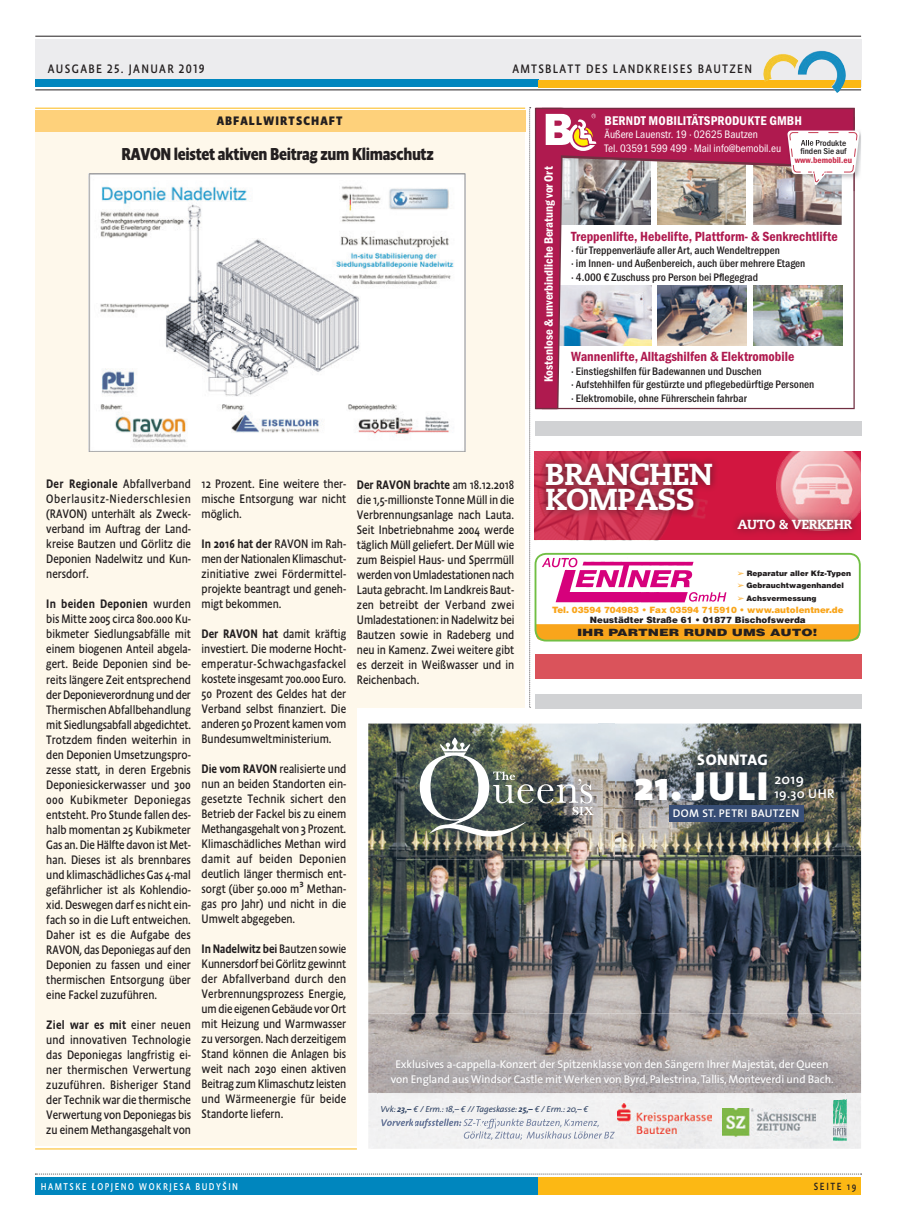
<style>
.page{position:relative;width:897px;height:1230px;background:#fff}
.page>*{position:absolute;margin:0;border:0;box-sizing:border-box;transform-origin:0 0}
.t1{font:900 40.88px "The Sans";letter-spacing:.045em;color:#fff}
.t2{font:800 30.25px/25px "Caecilia LT";letter-spacing:-.025em;color:#fff}
.t3{font:700 17.5px "Absara Sans Head OT";letter-spacing:-.02em;color:#231f20;scale:.95 1}
.t4{font:800 15.5px "The Sans";letter-spacing:.035em;color:#fff}
.t5{font:600 14.25px "The Sans";color:#fff}
.t6{font:13.75px "Franklin Gothic URW Con Dem";color:#af1a4f}
.t7{font:800 13.12px "Caecilia LT";letter-spacing:-.025em;color:#fff}
.t8{font:13px "Franklin Gothic URW Con Dem";letter-spacing:.01em;color:#fff}
.t9{font:600 13px "The Sans";letter-spacing:.03em;color:#fff}
.t10{font:12.5px/15px "Absara Sans Head OT";color:#231f20;text-align:justify;scale:.95 1}
.t11{font:12.5px "Franklin Gothic URW Con Dem";color:#fff}
.t12{font:12.5px "Absara Sans Head OT";letter-spacing:.1em;color:#231f20}
.t13{font:12.5px "Absara Sans Head OT";letter-spacing:.11em;color:#231f20}
.t14{font:700 12.5px "Absara Sans Head OT";letter-spacing:.085em;color:#231f20}
.t15{font:500 11.25px/13.5px "Franklin Gothic URW Con";color:#231f20}
.t16{font:11.25px/15px "The Sans";letter-spacing:-.01em;color:#fff;text-align:center}
.t17{font:11.25px/13.5px "Franklin Gothic URW Con Boo";color:#fff}
.t18{font:600 11.25px "The Sans";letter-spacing:.04em;color:#fff}
.t19{font:10.62px "Absara Sans Head OT";letter-spacing:.16em;color:#231f20;scale:.95 1}
.t20{font:10px "Absara Sans Head OT";letter-spacing:.16em;color:#fff;scale:.95 1}
.t21{font:900 10px "Helvetica";color:#231f20;scale:1.35 1}
.t22{font:900 8.75px "Helvetica";color:#f9a51b}
.t23{font:italic 8.75px "The Sans";letter-spacing:-.01em;color:#314465}
.t24{font:900 8.75px "Helvetica";color:#231f20}
.t25{font:500 8.75px/8.8px "Franklin Gothic URW Con";color:#231f20;text-align:right;scale:1.05 1}
.t26{font:8.75px "Franklin Gothic URW Con Dem";color:#ca2e4c;scale:1.05 1}
.t27{font:900 7.5px "Helvetica";color:#231f20}
.s1{font-weight:500}
.s2{color:#f9a51b}
.s3{font-weight:700}
</style>
<div class="page">
<div style="left:35px;top:1177px;width:504px;height:17px;background:#0086be"></div>
<div style="left:538px;top:1177px;width:323px;height:18px;background:#fcb814"></div>
<svg style="left:35px;top:1173px;width:827px;height:1px"></svg>
<div style="left:35px;top:39px;width:826px;height:48px;background:#ececee"></div>
<div style="left:35px;top:80px;width:504px;height:7px;background:#0086be"></div>
<div style="left:538px;top:80px;width:323px;height:7px;background:#fcb814"></div>
<hr style="left:35px;top:90px;width:826px;height:1px;background:#231f20">
<hr style="left:35px;top:36px;width:826px;height:1px;background:#231f20">
<img style="left:762px;top:51px;width:85px;height:42px">
<img style="left:859px;top:131px;width:2px;height:43px">
<img style="left:529px;top:107px;width:330px;height:601px">
<div style="left:535px;top:553px;width:325px;height:88px;border:2px solid #71bf44;border-radius:11px"></div>
<hr style="left:35px;top:1148px;width:322px;height:1px;background:#fcb814">
<div style="left:35px;top:124px;width:490px;height:1021px;background:#fef8eb"></div>
<div style="left:35px;top:111px;width:490px;height:21px;background:#fed17b"></div>
<hr style="left:35px;top:108px;width:490px;height:1px;background:#fcb814">
<img style="left:89px;top:174px;width:376px;height:277px">
<div style="left:357px;top:708px;width:504px;height:451px;background:#fff"></div>
<img style="left:368px;top:723px;width:493px;height:290px">
<img style="left:368px;top:1013px;width:493px;height:135px">
<img style="left:381px;top:1118px;width:33px;height:8px">
<img style="left:414px;top:1118px;width:47px;height:10px">
<img style="left:496px;top:1118px;width:65px;height:10px">
<img style="left:500px;top:1118px;width:60px;height:8px">
<svg style="left:463px;top:1118px;width:33px;height:10px"></svg>
<img style="left:570px;top:1121px;width:29px;height:6px">
<svg style="left:562px;top:1119px;width:8px;height:7px"></svg>
<img style="left:464px;top:1131px;width:29px;height:9px">
<img style="left:495px;top:1131px;width:27px;height:9px">
<img style="left:523px;top:1131px;width:3px;height:7px">
<img style="left:526px;top:1131px;width:83px;height:7px">
<svg style="left:609px;top:1131px;width:5px;height:7px"></svg>
<img style="left:397px;top:723px;width:217px;height:136px">
<img style="left:419px;top:737px;width:174px;height:103px">
<img style="left:377px;top:1045px;width:468px;height:54px">
<img style="left:598px;top:723px;width:263px;height:132px">
<div style="left:669px;top:805px;width:134px;height:16px;background:#384e76"></div>
<img style="left:722px;top:1108px;width:93px;height:28px">
<img style="left:617px;top:1104px;width:94px;height:29px">
<img style="left:832px;top:1099px;width:14px;height:41px">
<svg style="left:832px;top:1099px;width:13px;height:1px"></svg>
<div style="left:535px;top:694px;width:326px;height:14px;background:#d1d2d4"></div>
<p class="t13" style="left:48px;top:61px;width:158px">AUSGABE 25. JANUAR 2019</p>
<p class="t12" style="left:512px;top:61px;width:241px">AMTSBLATT DES LANDKREISES BAUTZEN</p>
<p class="t14" style="left:217px;top:114px;width:127px">ABFALLWIRTSCHAFT</p>
<h3 class="t3" style="left:122px;top:144px;width:330px">RAVON leistet aktiven Beitrag zum Klimaschutz</h3>
<p class="t11" style="left:540px;top:382px;width:217px;rotate:-90deg">Kostenlose &amp; unverbindliche Beratung vor Ort</p>
<p class="t8" style="left:604px;top:111px;width:199px">BERNDT MOBILITÄTSPRODUKTE GMBH</p>
<p class="t17" style="left:604px;top:127px;width:178px">Äußere Lauenstr. 19 · 02625 Bautzen<br>Tel. 03591 599 499 · Mail info@bemobil.eu</p>
<p class="t25" style="left:800px;top:138px;width:46px">odukte finden Sie auf</p>
<p class="t26" style="left:794px;top:154px;width:56px">www.bemobil.eu</p>
<p class="t6" style="left:571px;top:227px;width:268px">Treppenlifte, Hebelifte, Plattform- &amp; Senkrechtlifte</p>
<p class="t15" style="left:571px;top:243px;width:236px">· für Treppenverläufe aller Art, auch Wendeltreppen<br>· im Innen- und Außenbereich, auch über mehrere Etagen · 4.000 € Zuschuss pro Person bei Pflegegrad</p>
<p class="t6" style="left:571px;top:347px;width:225px">Wannenlifte, Alltagshilfen &amp; Elektromobile</p>
<p class="t15" style="left:571px;top:364px;width:245px">· Einstiegshilfen für Badewannen und Duschen<br>· Aufstehhilfen für gestürzte und pflegebedürftige Personen · Elektromobile, ohne Führerschein fahrbar</p>
<p class="t10" style="left:46px;top:476px;width:154px"><span class="s1">Der Regionale</span> Abfallverband Oberlausitz-Niederschlesien (RAVON) unterhält als Zweck&shy;verband im Auftrag der Land&shy;kreise Bautzen und Görlitz die Deponien Nadelwitz und Kun&shy;nersdorf.</p>
<p class="t10" style="left:46px;top:596px;width:154px"><span class="s1">In beiden Deponien</span> wurden bis Mitte 2005 circa 800.000 Ku&shy;bikmeter Siedlungsabfälle mit einem biogenen Anteil abgela&shy;gert. Beide Deponien sind be&shy;reits längere Zeit entsprechend der Deponieverordnung und der Thermischen Abfallbehandlung mit Siedlungsabfall abgedichtet.<br>Trotzdem finden weiterhin in den Deponien Umsetzungspro&shy;zesse statt, in deren Ergebnis Deponiesickerwasser und 300<br>000 Kubikmeter Deponiegas entsteht. Pro Stunde fallen des&shy;halb momentan 25 Kubikmeter Gas an. Die Hälfte davon ist Met&shy;han. Dieses ist als brennbares und klimaschädliches Gas 4-mal gefährlicher ist als Kohlendio&shy;xid. Deswegen darf es nicht ein&shy;fach so in die Luft entweichen.<br>Daher ist es die Aufgabe des RAVON, das Deponiegas auf den Deponien zu fassen und einer thermischen Entsorgung über eine Fackel zuzuführen.</p>
<p class="t10" style="left:46px;top:1016px;width:154px"><span class="s1">Ziel war es mit</span> einer neuen und innovativen Technologie das Deponiegas langfristig ei&shy;ner thermischen Verwertung zuzuführen. Bisheriger Stand der Technik war die thermische Verwertung von Deponiegas bis zu einem Methangasgehalt von</p>
<p class="t10" style="left:202px;top:476px;width:154px">12 Prozent. Eine weitere ther&shy;mische Entsorgung war nicht möglich.</p>
<p class="t10" style="left:202px;top:536px;width:154px"><span class="s1">In 2016 hat der</span> RAVON im Rah&shy;men der Nationalen Klimaschut&shy;zinitiative zwei Fördermittel&shy;projekte beantragt und geneh&shy;migt bekommen.</p>
<p class="t10" style="left:202px;top:626px;width:154px"><span class="s1">Der RAVON hat</span> damit kräftig investiert. Die moderne Hocht&shy;emperatur-Schwachgasfackel kostete insgesamt 700.000 Euro.<br>50 Prozent des Geldes hat der Verband selbst finanziert. Die anderen 50 Prozent kamen vom Bundesumweltministerium.</p>
<p class="t10" style="left:202px;top:761px;width:154px"><span class="s1">Die vom RAVON</span> realisierte und nun an beiden Standorten ein&shy;gesetzte Technik sichert den Betrieb der Fackel bis zu einem Methangasgehalt von 3 Prozent.<br>Klimaschädliches Methan wird damit auf beiden Deponien deutlich länger thermisch ent&shy;sorgt (über 50.000 m³ Methan&shy;gas pro Jahr) und nicht in die Umwelt abgegeben.</p>
<p class="t10" style="left:202px;top:941px;width:154px"><span class="s1">In Nadelwitz bei</span> Bautzen sowie Kunnersdorf bei Görlitz gewinnt der Abfallverband durch den Verbrennungsprozess Energie, um die eigenen Gebäude vor Ort mit Heizung und Warmwasser zu versorgen. Nach derzeitigem Stand können die Anlagen bis weit nach 2030 einen aktiven Beitrag zum Klimaschutz leisten und Wärmeenergie für beide Standorte liefern.</p>
<p class="t10" style="left:357px;top:477px;width:167px"><span class="s1">Der RAVON brachte</span> am 18.12.2018 die 1,5-millionste Tonne Müll in die Verbrennungsanlage nach Lauta.<br>Seit Inbetriebnahme 2004 werde täglich Müll geliefert. Der Müll wie zum Beispiel Haus- und Sperrmüll werden von Umladestationen nach Lauta gebracht. Im Landkreis Baut&shy;zen betreibt der Verband zwei Umladestationen: in Nadelwitz bei Bautzen sowie in Radeberg und neu in Kamenz. Zwei weitere gibt es derzeit in Weißwasser und in Reichenbach.</p>
<h2 class="t2" style="left:545px;top:462px;width:169px">BRANCHEN<br>KOMPASS</h2>
<p class="t7" style="left:737px;top:516px;width:116px">AUTO &amp; VERKEHR</p>
<p class="t27" style="left:737px;top:568px;width:115px"><span class="s2">➢</span> Reparatur aller Kfz-Typen</p>
<p class="t27" style="left:737px;top:580px;width:108px"><span class="s2">➢</span> Gebrauchtwagenhandel</p>
<p class="t27" style="left:737px;top:593px;width:81px"><span class="s2">➢</span> Achsvermessung</p>
<p class="t22" style="left:552px;top:604px;width:293px">Tel. 03594 704983 • Fax 03594 715910 • www.autolentner.de</p>
<p class="t24" style="left:590px;top:614px;width:217px">Neustädter Straße 61 • 01877 Bischofswerda</p>
<p class="t21" style="left:577px;top:626px;width:179px">IHR PARTNER RUND UMS AUTO!</p>
<p class="t4" style="left:697px;top:747px;width:72px">SONNTAG</p>
<h1 class="t1" style="left:634px;top:751px;width:136px">21. JULI</h1>
<p class="t5" style="left:774px;top:767px;width:31px">2019</p>
<p class="t9" style="left:774px;top:782px;width:62px">19.30 UHR</p>
<p class="t18" style="left:673px;top:804px;width:128px">DOM ST. PETRI BAUTZEN</p>
<p class="t16" style="left:390px;top:1056px;width:444px">Exklusives a-cappella-Konzert der Spitzenklasse von den Sängern Ihrer Majestät, der Queen von England aus Windsor Castle mit Werken von Byrd, Palestrina,Tallis, Monteverdi und Bach.</p>
<p class="t23" style="left:380px;top:1101px;width:209px">Vvk: <span class="s3">23,–</span> € / Erm.: 18,– € // Tageskasse: <span class="s3">25,–</span> € / Erm.: 20,– €</p>
<p class="t20" style="left:41px;top:1180px;width:209px">HAMTSKE <sup>/</sup>LOPJENO WOKRJESA BUDYŠIN</p>
<p class="t19" style="left:813px;top:1179px;width:46px">SEITE 19</p>
</div>
